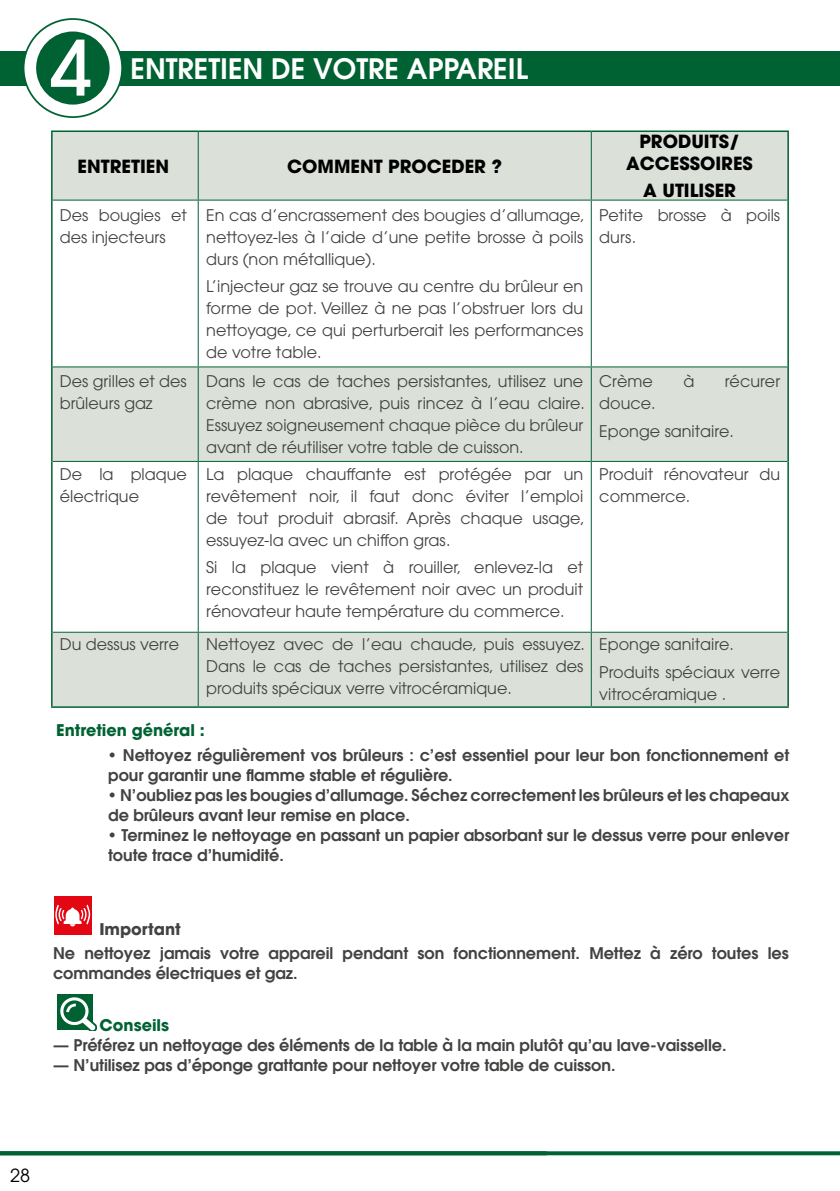
<style>
.page{position:relative;width:840px;height:1191px;background:#fff}
.page>*{position:absolute;margin:0;border:0;box-sizing:border-box;transform-origin:0 0}
.t1{font:500 75.6px "Avant Garde";color:#fff}
.t2{font:600 28px "Avant Garde";color:#fff}
.t3{font:700 18px/21.6px "Avant Garde";color:#000;text-align:center}
.t4{font:18px "Avant Garde";color:#000}
.t5{font:16px/22px "Avant Garde";color:#424241}
.t6{font:600 16px/20px "Avant Garde";letter-spacing:-.005em;color:#424241}
.t7{font:700 16px "Avant Garde";letter-spacing:-.005em;color:#006233}
.t8{font:700 16px "Avant Garde";color:#424241}
</style>
<div class="page">
<svg style="left:546px;top:1151px;width:293px;height:4px"></svg>
<div style="left:0;top:51px;width:839px;height:34px;background:#006233"></div>
<div style="left:24px;top:19px;width:98px;height:98px;background:#fff;border-radius:50%"></div>
<div style="left:23px;top:18px;width:100px;height:100px;border:2px solid #006233;border-radius:50%"></div>
<div style="left:36px;top:31px;width:73px;height:74px;background:#006233;border-radius:50%"></div>
<svg style="left:0;top:1151px;width:546px;height:4px;background:#056537"></svg>
<div style="left:54px;top:896px;width:37px;height:39px;background:#e30613"></div>
<svg style="left:55px;top:904px;width:35px;height:22px"></svg>
<div style="left:57px;top:994px;width:35px;height:35px;background:#006233"></div>
<svg style="left:59px;top:995px;width:37px;height:35px"></svg>
<div style="left:53px;top:132px;width:734px;height:574px;background:#dbe1d9"></div>
<svg style="left:53px;top:201px;width:734px;height:431px"></svg>
<hr style="left:51px;top:130px;width:147px;height:2px;background:#006233">
<hr style="left:51px;top:132px;width:2px;height:68px;background:#006233">
<hr style="left:198px;top:130px;width:393px;height:2px;background:#006233">
<hr style="left:591px;top:130px;width:197px;height:2px;background:#006233">
<hr style="left:787px;top:132px;width:1px;height:68px;background:#006233">
<hr style="left:51px;top:200px;width:2px;height:167px;background:#006233">
<hr style="left:787px;top:200px;width:1px;height:167px;background:#006233">
<hr style="left:51px;top:367px;width:2px;height:94px;background:#006233">
<hr style="left:787px;top:367px;width:1px;height:94px;background:#006233">
<hr style="left:51px;top:461px;width:2px;height:171px;background:#006233">
<hr style="left:787px;top:461px;width:1px;height:171px;background:#006233">
<hr style="left:51px;top:632px;width:2px;height:74px;background:#006233">
<hr style="left:787px;top:632px;width:1px;height:74px;background:#006233">
<hr style="left:51px;top:706px;width:147px;height:2px;background:#006233">
<hr style="left:198px;top:706px;width:393px;height:2px;background:#006233">
<hr style="left:591px;top:706px;width:197px;height:2px;background:#006233">
<hr style="left:198px;top:132px;width:1px;height:68px;background:#006233">
<hr style="left:590px;top:132px;width:1px;height:68px;background:#006233">
<hr style="left:53px;top:200px;width:145px;height:1px;background:#006233">
<hr style="left:198px;top:200px;width:393px;height:1px;background:#006233">
<hr style="left:198px;top:201px;width:1px;height:165px;background:#006233">
<hr style="left:591px;top:200px;width:196px;height:1px;background:#006233">
<hr style="left:590px;top:201px;width:1px;height:165px;background:#006233">
<hr style="left:53px;top:366px;width:145px;height:1px;background:#006233">
<hr style="left:198px;top:366px;width:393px;height:1px;background:#006233">
<hr style="left:198px;top:367px;width:1px;height:94px;background:#006233">
<hr style="left:591px;top:366px;width:196px;height:1px;background:#006233">
<hr style="left:590px;top:367px;width:1px;height:94px;background:#006233">
<hr style="left:53px;top:461px;width:145px;height:1px;background:#006233">
<hr style="left:198px;top:461px;width:393px;height:1px;background:#006233">
<hr style="left:198px;top:462px;width:1px;height:170px;background:#006233">
<hr style="left:591px;top:461px;width:196px;height:1px;background:#006233">
<hr style="left:590px;top:462px;width:1px;height:170px;background:#006233">
<hr style="left:53px;top:632px;width:145px;height:1px;background:#006233">
<hr style="left:198px;top:632px;width:393px;height:1px;background:#006233">
<hr style="left:198px;top:633px;width:1px;height:73px;background:#006233">
<hr style="left:591px;top:632px;width:196px;height:1px;background:#006233">
<hr style="left:590px;top:633px;width:1px;height:73px;background:#006233">
<h1 class="t1" style="left:50px;top:21px;width:44px">4</h1>
<h2 class="t2" style="left:130px;top:51px;width:399px">ENTRETIEN DE VOTRE APPAREIL</h2>
<p class="t3" style="left:78px;top:155px;width:93px">ENTRETIEN</p>
<p class="t3" style="left:287px;top:155px;width:216px">COMMENT PROCEDER ?</p>
<p class="t5" style="left:60px;top:204px;width:128px">Des bougies et des injecteurs</p>
<p class="t5" style="left:206px;top:204px;width:380px;text-align:justify">En cas d’encrassement des bougies d’allumage, nettoyez-les à l’aide d’une petite brosse à poils durs (non métallique).</p>
<p class="t5" style="left:206px;top:275px;width:378px;text-align:justify">L’injecteur gaz se trouve au centre du brûleur en forme de pot. Veillez à ne pas l’obstruer lors du nettoyage, ce qui perturberait les performances de votre table.</p>
<p class="t3" style="left:626px;top:131px;width:128px">PRODUITS/<br>ACCESSOIRES</p>
<p class="t3" style="left:642px;top:180px;width:94px">A UTILISER</p>
<p class="t5" style="left:599px;top:204px;width:182px">Petite brosse à poils durs.</p>
<p class="t5" style="left:60px;top:370px;width:128px">Des grilles et des brûleurs gaz</p>
<p class="t5" style="left:206px;top:370px;width:380px;text-align:justify">Dans le cas de taches persistantes, utilisez une crème non abrasive, puis rincez à l’eau claire.<br>Essuyez soigneusement chaque pièce du brûleur avant de réutiliser votre table de cuisson.</p>
<p class="t5" style="left:599px;top:370px;width:55px">Crème</p>
<p class="t5" style="left:683px;top:370px;width:12px">à</p>
<p class="t5" style="left:724px;top:370px;width:57px">récurer</p>
<p class="t5" style="left:599px;top:390px;width:136px;line-height:27.6px">douce.<br>Eponge sanitaire.</p>
<p class="t5" style="left:60px;top:463px;width:128px">De la plaque électrique</p>
<p class="t5" style="left:206px;top:463px;width:380px;text-align:justify">La plaque chauffante est protégée par un revêtement noir, il faut donc éviter l’emploi de tout produit abrasif. Après chaque usage, essuyez-la avec un chiffon gras.</p>
<p class="t5" style="left:206px;top:556px;width:378px;text-align:justify">Si la plaque vient à rouiller, enlevez-la et reconstituez le revêtement noir avec un produit rénovateur haute température du commerce.</p>
<p class="t5" style="left:599px;top:463px;width:182px">Produit rénovateur du commerce.</p>
<p class="t5" style="left:60px;top:633px;width:121px">Du dessus verre</p>
<p class="t5" style="left:206px;top:633px;width:380px;text-align:justify">Nettoyez avec de l’eau chaude, puis essuyez.<br>Dans le cas de taches persistantes, utilisez des produits spéciaux verre vitrocéramique.</p>
<p class="t5" style="left:599px;top:630px;width:182px;line-height:27.6px">Eponge sanitaire.<br>Produits spéciaux verre</p>
<p class="t5" style="left:599px;top:683px;width:128px">vitrocéramique .</p>
<p class="t7" style="left:56px;top:719px;width:150px">Entretien général :</p>
<p class="t6" style="left:107px;top:745px;width:682px">• Nettoyez régulièrement vos brûleurs : c’est essentiel pour leur bon fonctionnement et pour garantir une flamme stable et régulière.</p>
<p class="t6" style="left:107px;top:785px;width:683px">• N’oubliez pas les bougies d’allumage. Séchez correctement les brûleurs et les chapeaux de brûleurs avant leur remise en place.</p>
<p class="t6" style="left:107px;top:825px;width:682px">• Terminez le nettoyage en passant un papier absorbant sur le dessus verre pour enlever toute trace d’humidité.</p>
<p class="t8" style="left:99px;top:919px;width:83px">Important</p>
<p class="t6" style="left:53px;top:943px;width:736px">Ne nettoyez jamais votre appareil pendant son fonctionnement. Mettez à zéro toutes les commandes électriques et gaz.</p>
<p class="t7" style="left:99px;top:1015px;width:71px">Conseils</p>
<p class="t6" style="left:53px;top:1035px;width:674px">— Préférez un nettoyage des éléments de la table à la main plutôt qu’au lave-vaisselle.</p>
<p class="t6" style="left:53px;top:1055px;width:563px">— N’utilisez pas d’éponge grattante pour nettoyer votre table de cuisson.</p>
<p class="t4" style="left:10px;top:1165px;width:21px">28</p>
</div>
